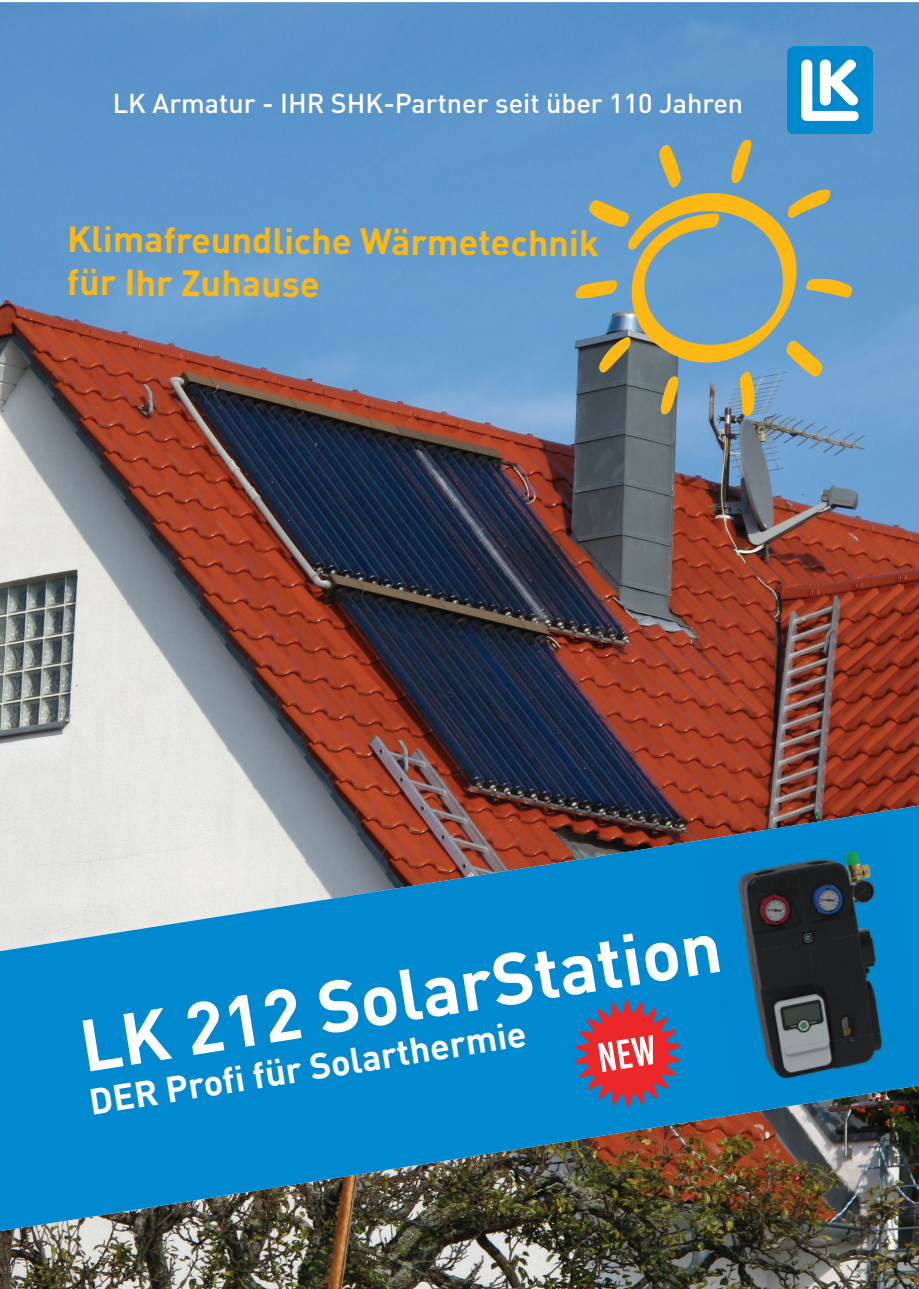
<style>
.page{position:relative;width:919px;height:1289px;background:#fff}
.page>*{position:absolute;margin:0;border:0;box-sizing:border-box;transform-origin:0 0}
.t1{font:700 72px "DIN Pro";color:#fff}
.t2{font:700 36px/42.2px "DIN Pro";color:#fcb814}
.t3{font:700 36px "DIN Pro";color:#fff}
.t4{font:500 27px "DIN Pro";color:#fff}
</style>
<div class="page">
<img style="left:0;top:2px;width:918px;height:1286px">
<img style="left:0;top:805px;width:918px;height:426px">
<img style="left:787px;top:47px;width:85px;height:87px">
<img style="left:701px;top:842px;width:91px;height:115px">
<img style="left:792px;top:828px;width:107px;height:114px">
<img style="left:717px;top:942px;width:91px;height:114px">
<img style="left:808px;top:927px;width:107px;height:100px">
<img style="left:733px;top:1027px;width:185px;height:79px">
<svg style="left:620px;top:181px;width:245px;height:241px;background:#809eab"></svg>
<svg style="left:786px;top:189px;width:47px;height:32px;background:#9ca486"></svg>
<svg style="left:803px;top:277px;width:51px;height:21px"></svg>
<svg style="left:783px;top:337px;width:41px;height:42px;background:#a0a98c"></svg>
<svg style="left:739px;top:368px;width:19px;height:51px"></svg>
<svg style="left:597px;top:335px;width:35px;height:40px"></svg>
<svg style="left:572px;top:279px;width:48px;height:20px"></svg>
<svg style="left:587px;top:199px;width:45px;height:29px"></svg>
<svg style="left:655px;top:144px;width:26px;height:47px"></svg>
<svg style="left:724px;top:138px;width:28px;height:47px"></svg>
<svg style="left:660px;top:375px;width:19px;height:43px"></svg>
<svg style="left:574px;top:999px;width:106px;height:108px;background:#8d5f7d"></svg>
<p class="t4" style="left:113px;top:82px;width:632px">LK Armatur - IHR SHK-Partner seit über 110 Jahren</p>
<h2 class="t2" style="left:67px;top:215px;width:534px">Klimafreundliche Wärmetechnik für Ihr Zuhause</h2>
<h1 class="t1" style="left:71px;top:987px;width:649px;rotate:-9deg">LK 212 SolarStation</h1>
<h2 class="t3" style="left:85px;top:1072px;width:443px;rotate:-9deg">DER Profi für Solarthermie</h2>
</div>
